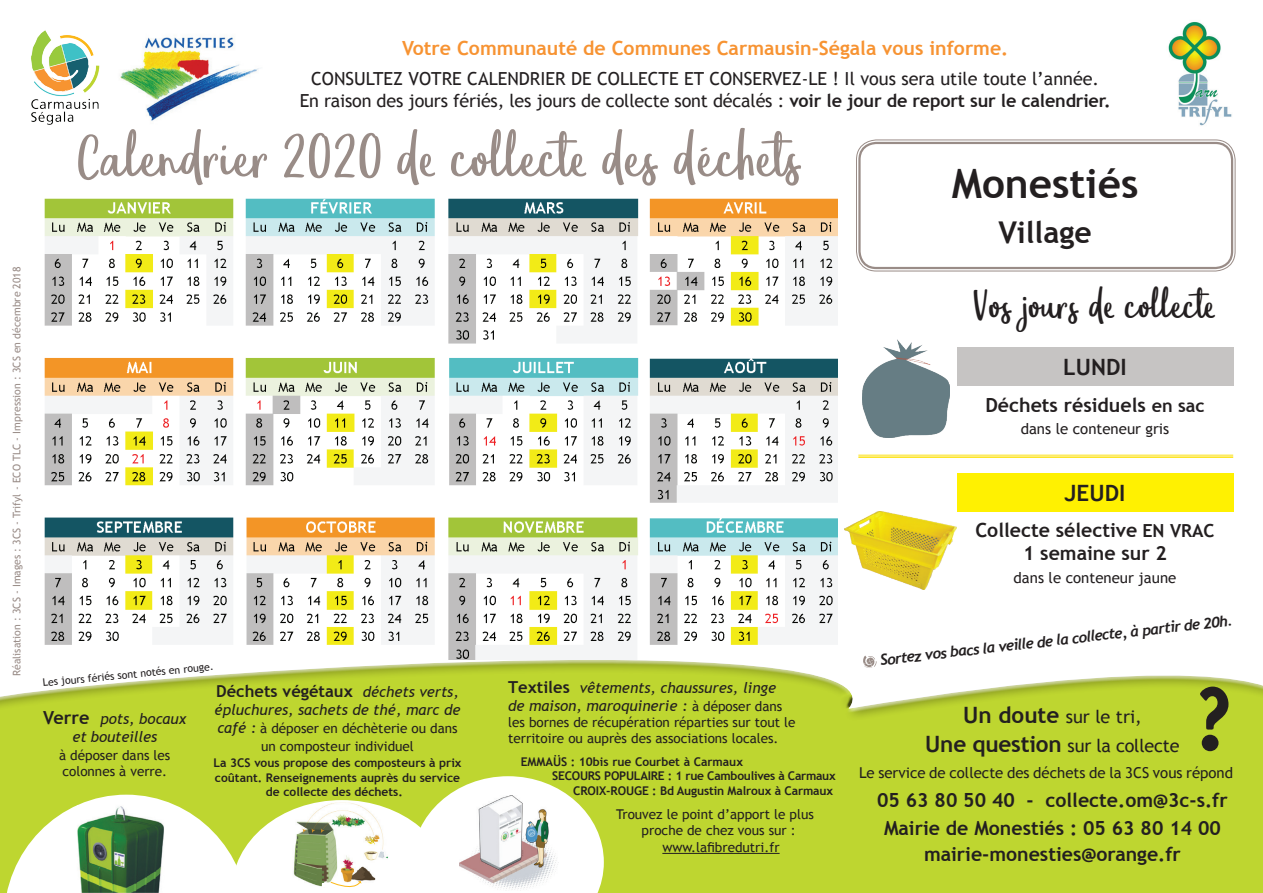
<style>
.page{position:relative;width:1263px;height:893px;background:#fff}
.page>*{position:absolute;margin:0;border:0;box-sizing:border-box;transform-origin:0 0}
.t1{font:75px "Hobo Std";color:#231f20}
.t2{font:67.5px "Eufoniem One";color:#998c87}
.t3{font:45px "Eufoniem One";color:#231f20}
.t4{font:700 40.5px "Trebuchet MS";color:#231f20}
.t5{font:700 30px "Trebuchet MS";color:#231f20}
.t6{font:700 22.5px "Trebuchet MS";color:#231f20}
.t7{font:700 19.5px/23.4px "Trebuchet MS";color:#231f20;text-align:center}
.t8{font:700 19.5px "Trebuchet MS";color:#f79332}
.t9{font:18px/21.6px "Trebuchet MS";color:#231f20;text-align:center}
.t10{font:700 16.5px "Trebuchet MS";color:#231f20}
.t11{font:italic 15px/18px "Trebuchet MS";color:#231f20;text-align:center}
.t12{font:15px "Trebuchet MS";color:#231f20}
.t13{font:italic 700 15px "Trebuchet";color:#231f20}
.t14{font:13.5px/16.2px "Trebuchet MS";color:#231f20}
.t15{font:700 12px/14.4px "Trebuchet MS";color:#231f20;text-align:center}
.t16{font:700 12px "Trebuchet MS";letter-spacing:-.02em;color:#231f20}
.t17{font:10.5px "Trebuchet MS";color:#998c87}
.t18{font:10.5px "Trebuchet MS";color:#231f20}
.s1{font-weight:700}
.s2{font-weight:400;font-style:italic;font-size:15px}
.s3{font-style:italic;font-size:15px}
.s4{font-weight:700;font-style:normal;font-size:18px}
.s5{font-weight:700;font-style:normal;font-size:16.5px}
.s6{font-style:normal;font-size:13.5px}
.s7{font-size:18px}
.s8{font-weight:700;font-size:22.5px}
</style>
<div class="page">
<div style="left:0;top:655px;width:1263px;height:238px;background:#fff;opacity:.75"></div>
<div style="left:0;top:695px;width:1263px;height:198px;background:#bed630"></div>
<img style="left:1168px;top:22px;width:64px;height:104px">
<svg style="left:7px;top:776px;width:597px;height:117px"></svg>
<hr style="left:858px;top:455px;width:375px;height:1px;background:#fce215">
<hr style="left:858px;top:456px;width:375px;height:2px;background:#fce215">
<img style="left:459px;top:796px;width:99px;height:94px">
<hr style="left:662px;top:853px;width:118px;height:1px;background:#231f20">
<svg style="left:863px;top:656px;width:13px;height:12px"></svg>
<div style="left:957px;top:473px;width:276px;height:39px;background:#fff101"></div>
<div style="left:957px;top:347px;width:276px;height:38px;background:#c6c4c3"></div>
<div style="left:856px;top:140px;width:379px;height:131px;border:1px solid #998c87;border-radius:20px"></div>
<div style="left:858px;top:142px;width:375px;height:127px;border:2px solid #998c87;border-radius:17px"></div>
<img style="left:43px;top:198px;width:795px;height:462px">
<img style="left:120px;top:37px;width:139px;height:84px">
<img style="left:31px;top:30px;width:69px;height:95px">
<img style="left:863px;top:339px;width:86px;height:98px">
<img style="left:844px;top:512px;width:112px;height:77px">
<p class="t17" style="left:10px;top:676px;width:411px;rotate:-90deg">Réalisation : 3CS - I mages : 3CS - Trifyl - ECO TLC - I mpression : 3CS en décembre 2018</p>
<h3 class="t8" style="left:402px;top:36px;width:608px">Votre Communauté de Communes Carmausin-Ségala vous informe.</h3>
<h3 class="t9" style="left:300px;top:68px;width:813px">Consultez votre calendrier de collecte et conservez-le ! I l vous sera utile toute l’année.<br>En raison des jours fériés, les jours de collecte sont décalés : <span class="s1">voir le jour de report sur le calendrier.</span></h3>
<h2 class="t2" style="left:77px;top:122px;width:727px">Calendrier 2020 de collecte des déchets</h2>
<p class="t18" style="left:42px;top:675px;width:173px;rotate:-5deg">Les jours fériés sont notés en rouge.</p>
<p class="t10" style="left:216px;top:681px;width:244px">Déchets végétaux <span class="s2">déchets verts,</span></p>
<p class="t11" style="left:215px;top:700px;width:247px">épluchures, sachets de thé, marc de</p>
<p class="t14" style="left:217px;top:719px;width:242px;line-height:18px;text-align:center"><span class="s3">café :</span> à déposer en déchèterie ou dans un composteur individuel</p>
<p class="t15" style="left:214px;top:756px;width:249px">La 3CS vous propose des composteurs à prix coûtant. Renseignements auprès du service de collecte des déchets.</p>
<p class="t11" style="left:43px;top:709px;width:144px"><span class="s4">Verre</span> pots, bocaux et bouteilles</p>
<p class="t14" style="left:59px;top:747px;width:113px">à déposer dans les colonnes à verre.</p>
<p class="t11" style="left:508px;top:678px;width:276px;text-align:left"><span class="s5">Textiles</span> vêtements, chaussures, linge de maison, maroquinerie : <span class="s6">à déposer dans</span></p>
<p class="t14" style="left:508px;top:714px;width:289px">les bornes de récupération réparties sur tout le territoire ou auprès des associations locales.</p>
<p class="t15" style="left:521px;top:754px;width:224px">EMMAÜS : 10bis rue Courbet à Carmaux</p>
<p class="t16" style="left:552px;top:768px;width:285px">SECOURS POPULAIRE : 1 rue Camboulives à Carmaux</p>
<p class="t15" style="left:573px;top:783px;width:261px">CROIX-ROUGE : Bd Augustin Malroux à Carmaux</p>
<p class="t14" style="left:616px;top:806px;width:199px">Trouvez le point d’apport le plus</p>
<p class="t14" style="left:642px;top:822px;width:156px">proche de chez vous sur :</p>
<p class="t14" style="left:662px;top:839px;width:119px">www.lafibredutri.fr</p>
<h3 class="t4" style="left:952px;top:158px;width:188px">Monestiés</h3>
<h3 class="t5" style="left:999px;top:213px;width:95px">Village</h3>
<h3 class="t3" style="left:974px;top:281px;width:244px">Vos jours de collecte</h3>
<h3 class="t6" style="left:1063px;top:352px;width:53px">lundi</h3>
<h3 class="t7" style="left:985px;top:393px;width:221px">Déchets résiduels <span class="s7">en sac</span></h3>
<p class="t12" style="left:1021px;top:420px;width:150px">dans le conteneur gris</p>
<h3 class="t6" style="left:1065px;top:479px;width:37px">jeudi</h3>
<h3 class="t7" style="left:975px;top:518px;width:239px">Collecte sélective <span class="s7">en vrac<br></span>1 semaine sur 2</h3>
<p class="t12" style="left:1013px;top:568px;width:164px">dans le conteneur jaune</p>
<p class="t13" style="left:879px;top:649px;width:356px;rotate:-6deg">Sortez vos bacs la veille de la collecte, à partir de 20h.</p>
<h1 class="t1" style="left:1196px;top:667px;width:37px">?</h1>
<h3 class="t9" style="left:925px;top:702px;width:256px;line-height:29.1px"><span class="s8">Un doute</span> sur le tri,<br><span class="s8">Une question</span> sur la collecte</h3>
<p class="t12" style="left:859px;top:764px;width:376px">Le service de collecte des déchets de la 3CS vous répond</p>
<h3 class="t7" style="left:877px;top:786px;width:352px;line-height:28.2px">05 63 80 50 40 - collecte.om@3c-s.fr<br>Mairie de Monestiés : 05 63 80 14 00</h3>
<h3 class="t7" style="left:924px;top:842px;width:258px">mairie-monesties@orange.fr</h3>
</div>
